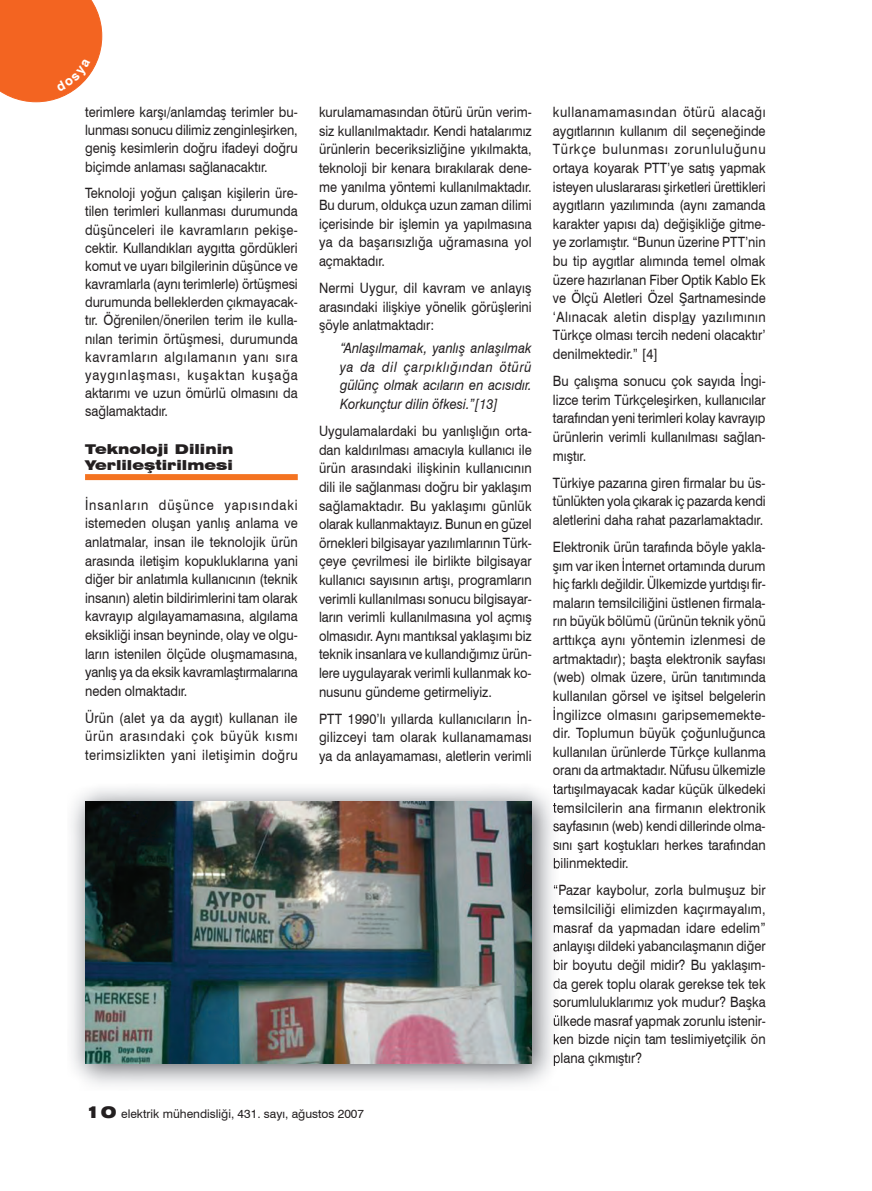
<style>
.page{position:relative;width:872px;height:1191px;background:#fff}
.page>*{position:absolute;margin:0;border:0;box-sizing:border-box;transform-origin:0 0}
.t1{font:14.25px/18.6px "Swiss 721 BT";color:#231f20;text-align:justify;scale:.9 1}
.t2{font:italic 14.25px/18.6px "Swiss 721 BT";color:#231f20;text-align:justify;scale:.9 1}
.t3{font:900 expanded 13.5px/16.2px "Swiss 721 BT";color:#231f20}
.t4{font:12px "Swiss 721 BT";color:#231f20}
.s1{font-weight:900;font-stretch:expanded;font-size:16.5px}
</style>
<div class="page">
<div style="left:85px;top:474px;width:213px;height:6px;background:#f47321"></div>
<img style="left:71px;top:788px;width:487px;height:297px">
<img style="left:553px;top:784px;width:5px;height:13px">
<svg style="left:553px;top:802px;width:5px;height:10px"></svg>
<img style="left:553px;top:820px;width:5px;height:14px">
<img style="left:553px;top:839px;width:5px;height:14px">
<svg style="left:554px;top:858px;width:4px;height:10px"></svg>
<svg style="left:554px;top:885px;width:4px;height:13px"></svg>
<img style="left:553px;top:903px;width:5px;height:14px">
<svg style="left:554px;top:922px;width:4px;height:13px"></svg>
<img style="left:553px;top:940px;width:5px;height:14px">
<img style="left:554px;top:959px;width:4px;height:14px">
<svg style="left:553px;top:978px;width:5px;height:13px"></svg>
<img style="left:553px;top:996px;width:5px;height:14px">
<svg style="left:554px;top:1015px;width:4px;height:13px"></svg>
<svg style="left:554px;top:1034px;width:4px;height:13px"></svg>
<img style="left:554px;top:1052px;width:4px;height:14px">
<img style="left:85px;top:801px;width:447px;height:262px">
<svg style="left:0;top:0;width:102px;height:102px;background:#f47438"></svg>
<p class="t1" style="left:85px;top:103px;width:238px;line-height:18.1px">terimlere karşı/anlamdaş terimler bu&shy;lunması sonucu dilimiz zenginleşirken, geniş kesimlerin doğru ifadeyi doğru biçimde anlaması sağlanacaktır.</p>
<p class="t1" style="left:85px;top:184px;width:238px;line-height:18.1px">Teknoloji yoğun çalışan kişilerin üre&shy;tilen terimleri kullanması durumunda düşünceleri ile kavramların pekişe&shy;cektir. Kullandıkları aygıtta gördükleri komut ve uyarı bilgilerinin düşünce ve kavramlarla (aynı terimlerle) örtüşmesi durumunda belleklerden çıkmayacak&shy;tır. Öğrenilen/önerilen terim ile kulla&shy;nılan terimin örtüşmesi, durumunda kavramların algılamanın yanı sıra yaygınlaşması, kuşaktan kuşağa aktarımı ve uzun ömürlü olmasını da sağlamaktadır.</p>
<p class="t3" style="left:85px;top:440px;width:150px">Teknoloji Dilinin<br>Yerlileştirilmesi</p>
<p class="t1" style="left:85px;top:495px;width:238px">İnsanların düşünce yapısındaki istemeden oluşan yanlış anlama ve anlatmalar, insan ile teknolojik ürün arasında iletişim kopukluklarına yani diğer bir anlatımla kullanıcının (teknik insanın) aletin bildirimlerini tam olarak kavrayıp algılayamamasına, algılama eksikliği insan beyninde, olay ve olgu&shy;ların istenilen ölçüde oluşmamasına, yanlış ya da eksik kavramlaştırmalarına neden olmaktadır.</p>
<p class="t1" style="left:85px;top:708px;width:238px">Ürün (alet ya da aygıt) kullanan ile ürün arasındaki çok büyük kısmı terimsizlikten yani iletişimin doğru</p>
<p class="t1" style="left:319px;top:103px;width:238px">kurulamamasından ötürü ürün verim&shy;siz kullanılmaktadır. Kendi hatalarımız ürünlerin beceriksizliğine yıkılmakta, teknoloji bir kenara bırakılarak dene&shy;me yanılma yöntemi kullanılmaktadır.<br>Bu durum, oldukça uzun zaman dilimi içerisinde bir işlemin ya yapılmasına ya da başarısızlığa uğramasına yol açmaktadır.</p>
<p class="t1" style="left:319px;top:279px;width:238px">Nermi Uygur, dil kavram ve anlayış arasındaki ilişkiye yönelik görüşlerini şöyle anlatmaktadır:</p>
<p class="t2" style="left:340px;top:339px;width:214px">“Anlaşılmamak, yanlış anlaşılmak ya da dil çarpıklığından ötürü gülünç olmak acıların en acısıdır.<br>Korkunçtur dilin öfkesi.”[13]</p>
<p class="t1" style="left:319px;top:422px;width:238px">Uygulamalardaki bu yanlışlığın orta&shy;dan kaldırılması amacıyla kullanıcı ile ürün arasındaki ilişkinin kullanıcının dili ile sağlanması doğru bir yaklaşım sağlamaktadır. Bu yaklaşımı günlük olarak kullanmaktayız. Bunun en güzel örnekleri bilgisayar yazılımlarının Türk&shy;çeye çevrilmesi ile birlikte bilgisayar kullanıcı sayısının artışı, programların verimli kullanılması sonucu bilgisayar&shy;ların verimli kullanılmasına yol açmış olmasıdır. Aynı mantıksal yaklaşımı biz teknik insanlara ve kullandığımız ürün&shy;lere uygulayarak verimli kullanmak ko&shy;nusunu gündeme getirmeliyiz.</p>
<p class="t1" style="left:319px;top:709px;width:238px">PTT 1990’lı yıllarda kullanıcıların İn&shy;gilizceyi tam olarak kullanamaması ya da anlayamaması, aletlerin verimli</p>
<p class="t4" style="left:85px;top:1106px;width:280px"><span class="s1">10</span> elektrik mühendisliği, 431. sayı, ağustos 2007</p>
<p class="t1" style="left:553px;top:103px;width:238px">kullanamamasından ötürü alacağı aygıtlarının kullanım dil seçeneğinde Türkçe bulunması zorunluluğunu ortaya koyarak PTT’ye satış yapmak isteyen uluslararası şirketleri ürettikleri aygıtların yazılımında (aynı zamanda karakter yapısı da) değişikliğe gitme&shy;ye zorlamıştır. “Bunun üzerine PTT’nin bu tip aygıtlar alımında temel olmak üzere hazırlanan Fiber Optik Kablo Ek ve Ölçü Aletleri Özel Şartnamesinde ‘Alınacak aletin display yazılımının Türkçe olması tercih nedeni olacaktır’ denilmektedir.” [4]</p>
<p class="t1" style="left:553px;top:372px;width:238px">Bu çalışma sonucu çok sayıda İngi&shy;lizce terim Türkçeleşirken, kullanıcılar tarafından yeni terimleri kolay kavrayıp ürünlerin verimli kullanılması sağlan&shy;mıştır.</p>
<p class="t1" style="left:553px;top:473px;width:238px">Türkiye pazarına giren firmalar bu üs&shy;tünlükten yola çıkarak iç pazarda kendi aletlerini daha rahat pazarlamaktadır.</p>
<p class="t1" style="left:553px;top:537px;width:238px">Elektronik ürün tarafında böyle yakla&shy;şım var iken İnternet ortamında durum hiç farklı değildir. Ülkemizde yurtdışı fir&shy;maların temsilciliğini üstlenen firmala&shy;rın büyük bölümü (ürünün teknik yönü arttıkça aynı yöntemin izlenmesi de artmaktadır); başta elektronik sayfası (web) olmak üzere, ürün tanıtımında kullanılan görsel ve işitsel belgelerin İngilizce olmasını garipsememekte&shy;dir. Toplumun büyük çoğunluğunca kullanılan ürünlerde Türkçe kullanma oranı da artmaktadır. Nüfusu ülkemizle tartışılmayacak kadar küçük ülkedeki temsilcilerin ana firmanın elektronik sayfasının (web) kendi dillerinde olma&shy;sını şart koştukları herkes tarafından bilinmektedir.</p>
<p class="t1" style="left:553px;top:881px;width:238px">“Pazar kaybolur, zorla bulmuşuz bir temsilciliği elimizden kaçırmayalım, masraf da yapmadan idare edelim” anlayışı dildeki yabancılaşmanın diğer bir boyutu değil midir? Bu yaklaşım&shy;da gerek toplu olarak gerekse tek tek sorumluluklarımız yok mudur? Başka ülkede masraf yapmak zorunlu istenir&shy;ken bizde niçin tam teslimiyetçilik ön plana çıkmıştır?</p>
</div>
